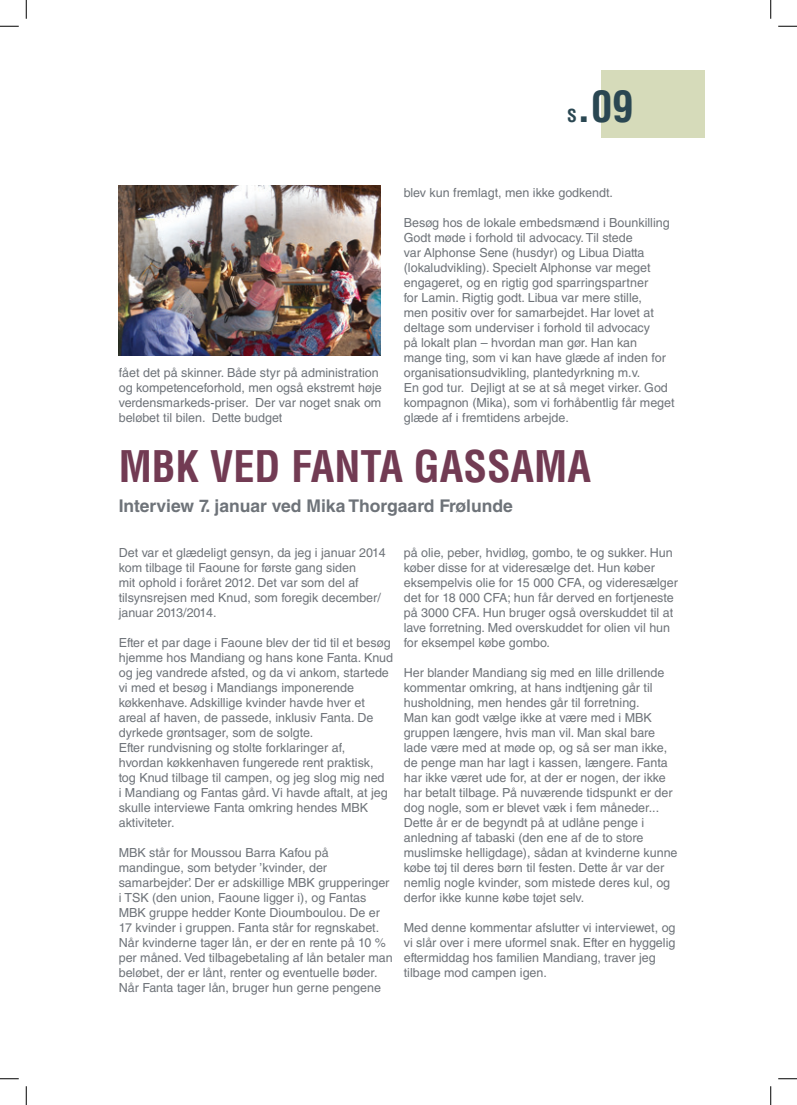
<style>
.page{position:relative;width:797px;height:1105px;background:#fff}
.page>*{position:absolute;margin:0;border:0;box-sizing:border-box;transform-origin:0 0}
.t1{font:700 condensed 42.5px "Helvetica LT Std";color:#723b53}
.t2{font:700 condensed 42.5px "Helvetica LT Std";color:#2a4752}
.t3{font:700 17.5px "Helvetica LT Std";color:#6e7379}
.t4{font:700 condensed 17.5px "Helvetica LT Std";color:#2a4752}
.t5{font:12.5px/15px "Helvetica LT Std";color:#6e7379}
</style>
<div class="page">
<img style="left:119px;top:186px;width:262px;height:170px">
<div style="left:601px;top:71px;width:103px;height:67px;background:#d6dbba"></div>
<svg style="left:0;top:25px;width:19px;height:2px"></svg>
<svg style="left:778px;top:25px;width:19px;height:2px"></svg>
<svg style="left:0;top:1078px;width:19px;height:1px"></svg>
<svg style="left:778px;top:1078px;width:19px;height:1px"></svg>
<svg style="left:25px;top:0;width:2px;height:19px"></svg>
<svg style="left:25px;top:1086px;width:2px;height:19px"></svg>
<svg style="left:770px;top:0;width:1px;height:19px"></svg>
<svg style="left:770px;top:1086px;width:1px;height:19px"></svg>
<h1 class="t2" style="left:577px;top:80px;width:58px">.09</h1>
<h2 class="t4" style="left:567px;top:104px;width:11px">S</h2>
<p class="t5" style="left:119px;top:365px;width:264px">fået det på skinner. Både styr på administration og kompetenceforhold, men også ekstremt høje verdensmarkeds-priser. Der var noget snak om beløbet til bilen. Dette budget</p>
<p class="t5" style="left:404px;top:185px;width:211px">blev kun fremlagt, men ikke godkendt.</p>
<p class="t5" style="left:404px;top:215px;width:272px">Besøg hos de lokale embedsmænd i Bounkilling Godt møde i forhold til advocacy. til stede<br>var Alphonse Sene (husdyr) og libua Diatta (lokaludvikling). Specielt Alphonse var meget engageret, og en rigtig god sparringspartner<br>for lamin. rigtig godt. libua var mere stille,<br>men positiv over for samarbejdet. Har lovet at deltage som underviser i forhold til advocacy<br>på lokalt plan – hvordan man gør. Han kan mange ting, som vi kan have glæde af inden for organisationsudvikling, plantedyrkning m.v.<br>en god tur. Dejligt at se at så meget virker. God kompagnon (Mika), som vi forhåbentlig får meget glæde af i fremtidens arbejde.</p>
<h1 class="t1" style="left:119px;top:440px;width:474px">MBK VED FANTA GASSAMA</h1>
<h2 class="t3" style="left:119px;top:495px;width:396px">interview 7. januar ved Mika thorgaard frølunde</h2>
<p class="t5" style="left:119px;top:545px;width:268px">Det var et glædeligt gensyn, da jeg i januar 2014 kom tilbage til Faoune for første gang siden<br>mit ophold i foråret 2012. Det var som del af tilsynsrejsen med Knud, som foregik december/ januar 2013/2014.</p>
<p class="t5" style="left:119px;top:635px;width:276px">efter et par dage i Faoune blev der tid til et besøg hjemme hos Mandiang og hans kone Fanta. Knud og jeg vandrede afsted, og da vi ankom, startede vi med et besøg i Mandiangs imponerende køkkenhave. Adskillige kvinder havde hver et areal af haven, de passede, inklusiv Fanta. De dyrkede grøntsager, som de solgte.<br>efter rundvisning og stolte forklaringer af,<br>hvordan køkkenhaven fungerede rent praktisk, tog Knud tilbage til campen, og jeg slog mig ned<br>i Mandiang og Fantas gård. vi havde aftalt, at jeg skulle interviewe Fanta omkring hendes MBK aktiviteter.</p>
<p class="t5" style="left:119px;top:845px;width:275px">MBK står for Moussou Barra Kafou på mandingue, som betyder ’kvinder, der samarbejder’. Der er adskillige MBK grupperinger i tSK (den union, Faoune ligger i), og Fantas MBK gruppe hedder Konte Dioumboulou. De er 17 kvinder i gruppen. Fanta står for regnskabet.<br>Når kvinderne tager lån, er der en rente på 10 % per måned. ved tilbagebetaling af lån betaler man beløbet, der er lånt, renter og eventuelle bøder.<br>Når Fanta tager lån, bruger hun gerne pengene</p>
<p class="t5" style="left:404px;top:545px;width:276px">på olie, peber, hvidløg, gombo, te og sukker. Hun køber disse for at videresælge det. Hun køber eksempelvis olie for 15 000 CFA, og videresælger det for 18 000 CFA; hun får derved en fortjeneste på 3000 CFA. Hun bruger også overskuddet til at lave forretning. Med overskuddet for olien vil hun for eksempel købe gombo.</p>
<p class="t5" style="left:404px;top:665px;width:275px">Her blander Mandiang sig med en lille drillende kommentar omkring, at hans indtjening går til husholdning, men hendes går til forretning.<br>Man kan godt vælge ikke at være med i MBK gruppen længere, hvis man vil. Man skal bare lade være med at møde op, og så ser man ikke, de penge man har lagt i kassen, længere. Fanta har ikke været ude for, at der er nogen, der ikke har betalt tilbage. På nuværende tidspunkt er der dog nogle, som er blevet væk i fem måneder...<br>Dette år er de begyndt på at udlåne penge i anledning af tabaski (den ene af de to store muslimske helligdage), sådan at kvinderne kunne købe tøj til deres børn til festen. Dette år var der nemlig nogle kvinder, som mistede deres kul, og derfor ikke kunne købe tøjet selv.</p>
<p class="t5" style="left:404px;top:920px;width:273px">Med denne kommentar afslutter vi interviewet, og vi slår over i mere uformel snak. efter en hyggelig eftermiddag hos familien Mandiang, traver jeg tilbage mod campen igen.</p>
</div>
